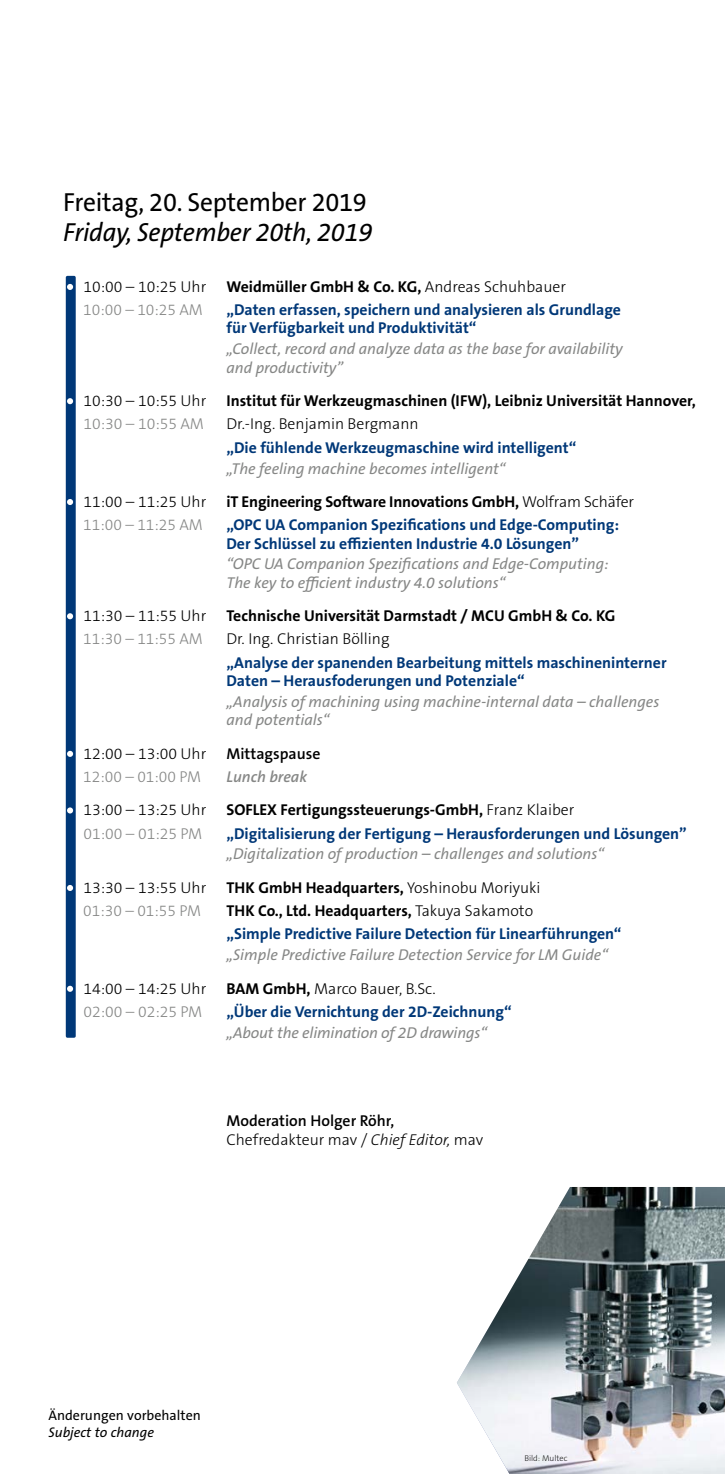
<style>
.page{position:relative;width:725px;height:1474px;background:#fff}
.page>*{position:absolute;margin:0;border:0;box-sizing:border-box;transform-origin:0 0}
.t1{font:italic 26.25px "The Sans B W5 Plain";letter-spacing:-.01em;color:#000}
.t2{font:26.25px "The Sans B W5 Plain";letter-spacing:-.01em;color:#000}
.t3{font:700 15.75px/18.4px "The Sans B W7";color:#003878}
.t4{font:italic 15.75px/18.4px "The Sans B W5 Plain";color:#868786}
.t5{font:700 15.75px "The Sans B W7";color:#000}
.t6{font:300 15.75px "The Sans B W3";color:#000}
.t7{font:300 15.75px "The Sans B W3";color:#868786}
.t8{font:600 15.75px "The Sans B W6";color:#000}
.t9{font:italic 600 15.75px "The Sans B W6";color:#868786}
.t10{font:14px "The Sans B W5 Plain";color:#000}
.t11{font:italic 14px "The Sans B W5 Plain";color:#000}
.t12{font:200 8.4px "The Sans B W2";color:#000}
.s1{font-family:"The Sans B W3";font-weight:300}
.s2{color:#000}
.s3{font-family:"The Sans B W3";font-weight:300;color:#000}
.s4{font-family:"The Sans B W7";font-weight:700}
.s5{font-style:italic}
</style>
<div class="page">
<div style="left:66px;top:276px;width:10px;height:761px;background:#003878;border-radius:2px"></div>
<svg style="left:67px;top:284px;width:6px;height:6px"></svg>
<svg style="left:67px;top:398px;width:6px;height:6px"></svg>
<svg style="left:67px;top:499px;width:6px;height:6px"></svg>
<svg style="left:67px;top:613px;width:6px;height:6px"></svg>
<div style="left:67px;top:750px;width:6px;height:7px;background:#fff;border-radius:50%"></div>
<svg style="left:67px;top:807px;width:6px;height:6px"></svg>
<svg style="left:67px;top:885px;width:6px;height:6px"></svg>
<svg style="left:67px;top:985px;width:6px;height:6px"></svg>
<img style="left:457px;top:1187px;width:267px;height:286px">
<h1 class="t2" style="left:63px;top:185px;width:305px">Freitag, 20. September 2019</h1>
<h1 class="t1" style="left:63px;top:216px;width:310px">Friday, September 20th, 2019</h1>
<p class="t6" style="left:83px;top:276px;width:124px">10:00 – 10:25 Uhr</p>
<p class="t5" style="left:226px;top:276px;width:341px">Weidmüller GmbH &amp; Co. KG, <span class="s1">Andreas Schuhbauer</span></p>
<p class="t7" style="left:83px;top:299px;width:121px">10:00 – 10:25 AM</p>
<p class="t3" style="left:226px;top:301px;width:396px">„Daten erfassen, speichern und analysieren als Grundlage für Verfügbarkeit und Produktivität“</p>
<p class="t4" style="left:226px;top:340px;width:397px">„Collect, record and analyze data as the base for availability and productivity”</p>
<p class="t6" style="left:83px;top:390px;width:124px">10:30 – 10:55 Uhr</p>
<p class="t5" style="left:226px;top:390px;width:470px">Institut für Werkzeugmaschinen (IFW), Leibniz Universität Hannover,</p>
<p class="t7" style="left:83px;top:414px;width:122px">10:30 – 10:55 AM</p>
<p class="t6" style="left:226px;top:414px;width:194px">Dr.-Ing. Benjamin Bergmann</p>
<p class="t3" style="left:226px;top:438px;width:351px">„Die fühlende Werkzeugmaschine wird intelligent“</p>
<p class="t4" style="left:226px;top:459px;width:280px">„The feeling machine becomes intelligent“</p>
<p class="t6" style="left:83px;top:491px;width:124px">11:00 – 11:25 Uhr</p>
<p class="t5" style="left:226px;top:491px;width:409px">iT Engineering Software Innovations GmbH, <span class="s1">Wolfram Schäfer</span></p>
<p class="t7" style="left:83px;top:514px;width:121px">11:00 – 11:25 AM</p>
<p class="t3" style="left:226px;top:515px;width:394px">„OPC UA Companion Spezifications und Edge-Computing:<br>Der Schlüssel zu effizienten Industrie 4.0 Lösungen”</p>
<p class="t4" style="left:226px;top:555px;width:383px">“OPC UA Companion Spezifications and Edge-Computing:<br>The key to efficient industry 4.0 solutions“</p>
<p class="t6" style="left:83px;top:605px;width:124px">11:30 – 11:55 Uhr</p>
<p class="t5" style="left:226px;top:605px;width:390px">Technische Universität Darmstadt / MCU GmbH &amp; Co. KG</p>
<p class="t7" style="left:83px;top:629px;width:121px">11:30 – 11:55 AM</p>
<p class="t6" style="left:226px;top:629px;width:164px">Dr. Ing. Christian Bölling</p>
<p class="t3" style="left:226px;top:653px;width:441px">„Analyse der spanenden Bearbeitung mittels maschineninterner<br>Daten – Herausfoderungen und Potenziale“</p>
<p class="t4" style="left:226px;top:693px;width:434px">„Analysis of machining using machine-internal data – challenges and potentials“</p>
<p class="t6" style="left:83px;top:743px;width:124px">12:00 – 13:00 Uhr</p>
<p class="t8" style="left:226px;top:743px;width:95px">Mittagspause</p>
<p class="t7" style="left:83px;top:766px;width:119px">12:00 – 01:00 PM</p>
<p class="t9" style="left:226px;top:767px;width:82px">Lunch break</p>
<p class="t6" style="left:83px;top:799px;width:124px">13:00 – 13:25 Uhr</p>
<p class="t5" style="left:226px;top:799px;width:349px">SOFLEX Fertigungssteuerungs-GmbH, <span class="s1">Franz Klaiber</span></p>
<p class="t7" style="left:83px;top:823px;width:120px">01:00 – 01:25 PM</p>
<p class="t3" style="left:226px;top:824px;width:461px">„Digitalisierung der Fertigung – Herausforderungen und Lösungen”</p>
<p class="t4" style="left:226px;top:845px;width:379px">„Digitalization of production – challenges and solutions“</p>
<p class="t6" style="left:83px;top:877px;width:124px">13:30 – 13:55 Uhr</p>
<p class="t5" style="left:226px;top:877px;width:315px">THK GmbH Headquarters, <span class="s1">Yoshinobu Moriyuki</span></p>
<p class="t7" style="left:83px;top:900px;width:119px">01:30 – 01:55 PM</p>
<p class="t3" style="left:226px;top:899px;width:396px;line-height:23.3px"><span class="s2">THK Co., Ltd. Headquarters,</span> <span class="s3">Takuya Sakamoto<br></span>„Simple Predictive Failure Detection für Linearführungen“</p>
<p class="t4" style="left:226px;top:946px;width:383px">„Simple Predictive Failure Detection Service for LM Guide“</p>
<p class="t6" style="left:83px;top:978px;width:124px">14:00 – 14:25 Uhr</p>
<p class="t6" style="left:226px;top:978px;width:211px"><span class="s4">BAM GmbH,</span> Marco Bauer, B.Sc.</p>
<p class="t7" style="left:83px;top:1001px;width:120px">02:00 – 02:25 PM</p>
<p class="t3" style="left:226px;top:1002px;width:287px">„Über die Vernichtung der 2D-Zeichnung“</p>
<p class="t4" style="left:226px;top:1023px;width:262px">„About the elimination of 2D drawings“</p>
<p class="t8" style="left:226px;top:1110px;width:169px">Moderation Holger Röhr,</p>
<p class="t6" style="left:226px;top:1129px;width:258px">Chefredakteur mav / <span class="s5">Chief Editor,</span> mav</p>
<p class="t10" style="left:48px;top:1405px;width:154px">Änderungen vorbehalten</p>
<p class="t11" style="left:48px;top:1423px;width:107px">Subject to change</p>
<p class="t12" style="left:524px;top:1452px;width:45px">Bild: Multec</p>
</div>
